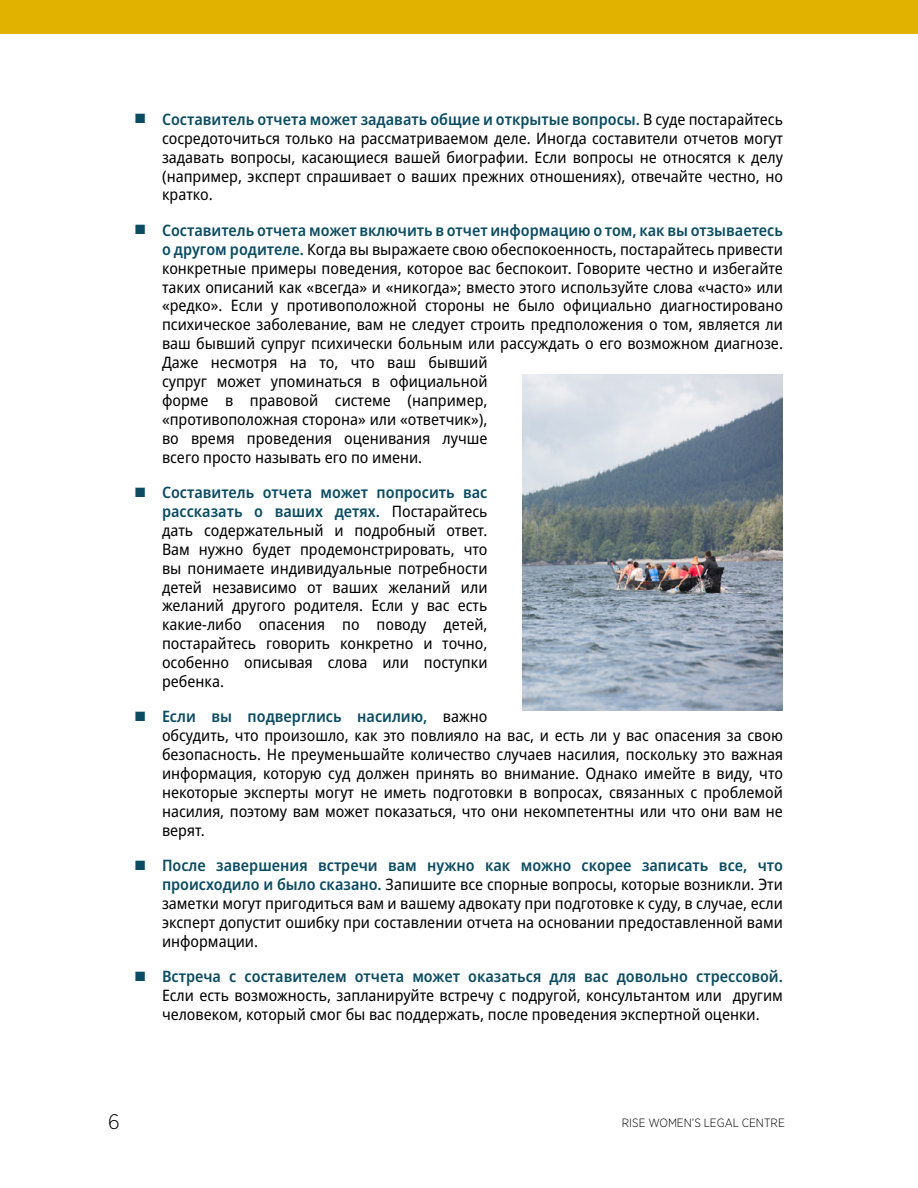
<style>
.page{position:relative;width:918px;height:1188px;background:#fff}
.page>*{position:absolute;margin:0;border:0;box-sizing:border-box;transform-origin:0 0}
.t1{font:300 21px "Gotham Narrow";color:#000}
.t2{font:semi-condensed 15.75px/18.9px "Noto Sans";color:#000;text-align:justify}
.t3{font:600 semi-condensed 15.75px "Noto Sans";color:#0b4c62}
.t4{font:300 12px "Gotham Narrow";color:#000}
.s1{font-weight:600;color:#0b4c62}
</style>
<div class="page">
<div style="left:0;top:0;width:918px;height:34px;background:#e1b200"></div>
<img style="left:522px;top:374px;width:261px;height:337px">
<p class="t2" style="left:162px;top:110px;width:623px"><span class="s1">Составитель отчета может задавать общие и открытые вопросы.</span> В суде постарайтесь сосредоточиться только на рассматриваемом деле. Иногда составители отчетов могут задавать вопросы, касающиеся вашей биографии. Если вопросы не относятся к делу (например, эксперт спрашивает о ваших прежних отношениях), отвечайте честно, но кратко.</p>
<p class="t2" style="left:162px;top:221px;width:623px;text-align:left"><span class="s1">Составитель отчета может включить в отчет информацию о том, как вы отзываетесь о другом родителе.</span> Когда вы выражаете свою обеспокоенность, постарайтесь привести конкретные примеры поведения, которое вас беспокоит. Говорите честно и избегайте таких описаний как «всегда» и «никогда»; вместо этого используйте слова «часто» или «редко». Если у противоположной стороны не было официально диагностировано психическое заболевание, вам не следует строить предположения о том, является ли ваш бывший супруг психически больным или рассуждать о его возможном диагнозе.<br>Даже несмотря на то, что ваш бывший<br>супруг может упоминаться в официальной<br>форме в правовой системе (например,<br>«противоположная сторона» или «ответчик»),<br>во время проведения оценивания лучше<br>всего просто называть его по имени.</p>
<p class="t2" style="left:162px;top:483px;width:327px"><span class="s1">Составитель отчета может попросить вас рассказать о ваших детях.</span> Постарайтесь дать содержательный и подробный ответ.<br>Вам нужно будет продемонстрировать, что вы понимаете индивидуальные потребности детей независимо от ваших желаний или желаний другого родителя. Если у вас есть какие-либо опасения по поводу детей, постарайтесь говорить конкретно и точно, особенно описывая слова или поступки ребенка.</p>
<p class="t2" style="left:162px;top:708px;width:623px;text-align:left"><span class="s1">Если вы подверглись насилию,</span> важно<br>обсудить, что произошло, как это повлияло на вас, и есть ли у вас опасения за свою безопасность. Не преуменьшайте количество случаев насилия, поскольку это важная информация, которую суд должен принять во внимание. Однако имейте в виду, что некоторые эксперты могут не иметь подготовки в вопросах, связанных с проблемой насилия, поэтому вам может показаться, что они некомпетентны или что они вам не верят.</p>
<p class="t2" style="left:162px;top:856px;width:623px"><span class="s1">После завершения встречи вам нужно как можно скорее записать все, что происходило и было сказано.</span> Запишите все спорные вопросы, которые возникли. Эти заметки могут пригодиться вам и вашему адвокату при подготовке к суду, в случае, если эксперт допустит ошибку при составлении отчета на основании предоставленной вами информации.</p>
<p class="t3" style="left:162px;top:965px;width:623px">Встреча с составителем отчета может оказаться для вас довольно стрессовой.</p>
<p class="t2" style="left:162px;top:986px;width:623px">Если есть возможность, запланируйте встречу с подругой, консультантом или другим человеком, который смог бы вас поддержать, после проведения экспертной оценки.</p>
<h1 class="t1" style="left:108px;top:1109px;width:13px">6</h1>
<p class="t4" style="left:622px;top:1116px;width:164px">RISE WOMEN’S LEGAL CENTRE</p>
</div>
